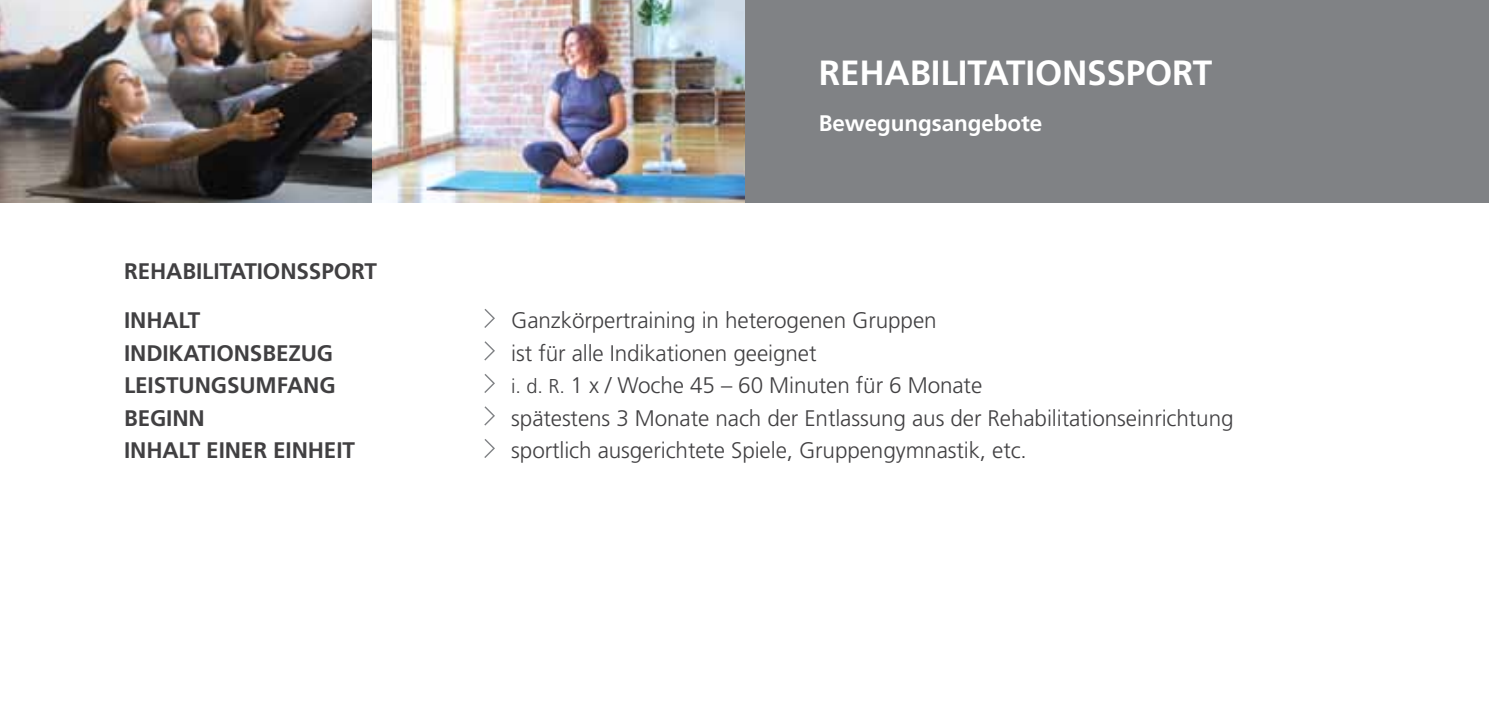
<style>
.page{position:relative;width:1489px;height:702px;background:#fff}
.page>*{position:absolute;margin:0;border:0;box-sizing:border-box;transform-origin:0 0}
.t1{font:700 35px "Frutiger LT Pro";letter-spacing:-.005em;color:#fff}
.t2{font:300 22.5px "Frutiger LT Pro";letter-spacing:-.005em;color:#414042}
.t3{font:700 22.5px/48.8px "Frutiger LT Pro";letter-spacing:-.005em;color:#414042}
.t4{font:700 22.5px "Frutiger LT Pro";letter-spacing:-.005em;color:#fff}
.s1{font-size:20px}
</style>
<div class="page">
<div style="left:744px;top:0;width:744px;height:202px;background:#808285"></div>
<svg style="left:484px;top:309px;width:11px;height:19px"></svg>
<svg style="left:484px;top:341px;width:11px;height:20px"></svg>
<svg style="left:484px;top:374px;width:11px;height:19px"></svg>
<svg style="left:484px;top:406px;width:11px;height:20px"></svg>
<svg style="left:484px;top:439px;width:11px;height:19px"></svg>
<img style="left:0;top:0;width:744px;height:202px">
<p class="t3" style="left:124px;top:247px;width:240px">REHABILITATIONSSPORT<br>IN HALT</p>
<h1 class="t1" style="left:819px;top:52px;width:373px">REHABILITATIONSSPORT</h1>
<p class="t4" style="left:819px;top:110px;width:225px">BEWEGUNGSANGEBOTE</p>
<p class="t2" style="left:511px;top:307px;width:427px">Ganzkörpertraining in heterogenen Gruppen</p>
<p class="t3" style="left:124px;top:328px;width:211px">IN DIKATIONSBEZUG</p>
<p class="t2" style="left:511px;top:339px;width:307px">ist für alle Indikationen geeignet</p>
<p class="t3" style="left:124px;top:361px;width:213px">LEISTUNGSUM FANG</p>
<p class="t2" style="left:511px;top:372px;width:472px"><span class="s1">i. d. R.</span> 1 x / Woche 45 – 60 Minuten für 6 Monate</p>
<p class="t3" style="left:124px;top:393px;width:64px">BEGINN</p>
<p class="t2" style="left:511px;top:404px;width:723px">spätestens 3 Monate nach der Entlassung aus der Rehabilitationseinrichtung</p>
<p class="t3" style="left:124px;top:426px;width:229px">INHALT EINER EINHEIT</p>
<p class="t2" style="left:511px;top:437px;width:517px">sportlich ausgerichtete Spiele, Gruppengymnastik, etc.</p>
</div>
